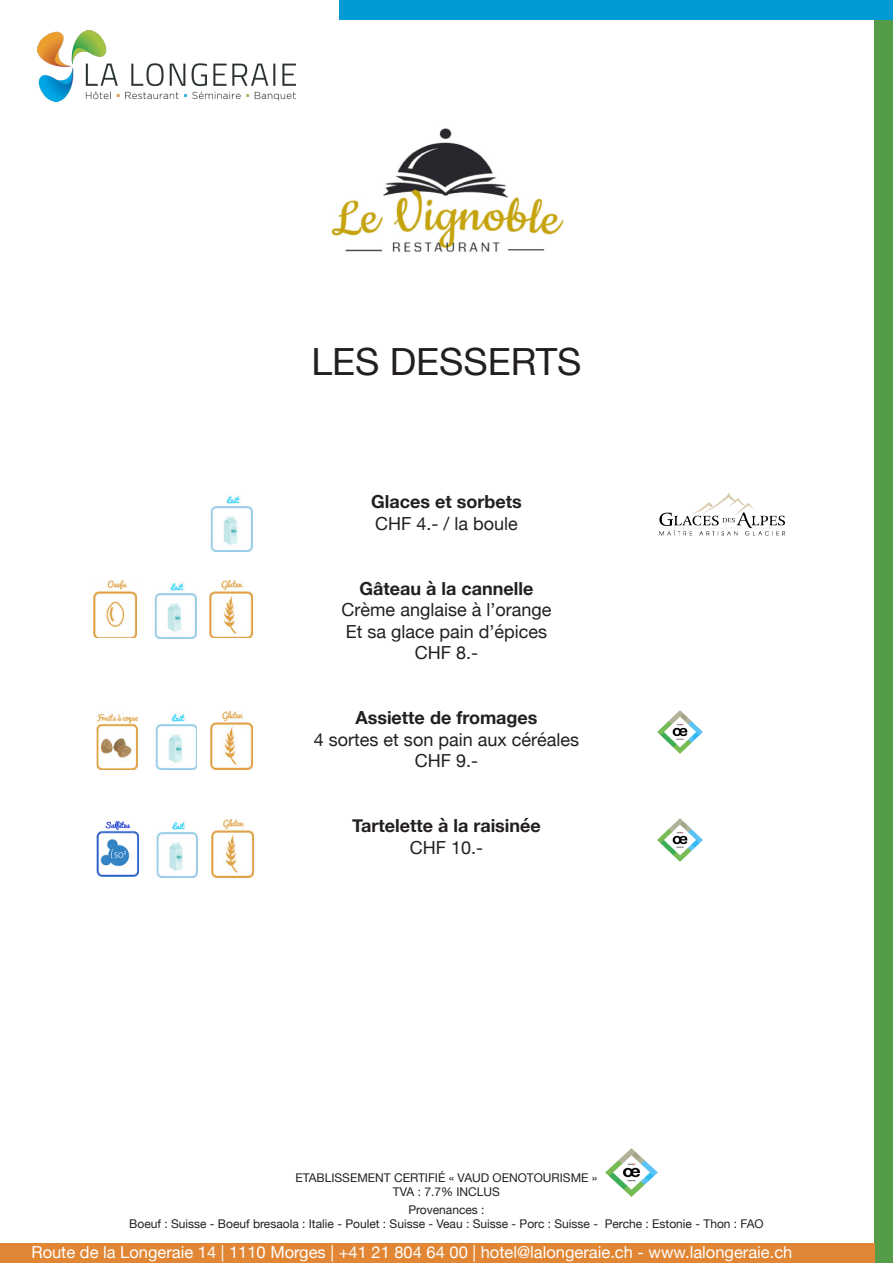
<style>
.page{position:relative;width:893px;height:1263px;background:#fff}
.page>*{position:absolute;margin:0;border:0;box-sizing:border-box;transform-origin:0 0}
.t1{font:37.5px "Helvetica Neue";color:#231f20}
.t2{font:18px "Helvetica Neue";color:#231f20}
.t3{font:700 18px "Helvetica Neue";color:#231f20}
.t4{font:16.5px "Helvetica Neue";color:#fff}
.t5{font:12px "Helvetica Neue";color:#231f20}
</style>
<div class="page">
<hr style="left:0;top:0;width:1px;height:1263px;background:#549c48">
<svg style="left:0;top:0;width:1px;height:20px"></svg>
<img style="left:38px;top:30px;width:257px;height:71px">
<div style="left:875px;top:0;width:18px;height:1263px;background:#549c48"></div>
<div style="left:339px;top:0;width:554px;height:20px;background:#009bd7"></div>
<div style="left:0;top:1244px;width:875px;height:19px;background:#e18634"></div>
<img style="left:97px;top:820px;width:41px;height:56px">
<img style="left:657px;top:710px;width:45px;height:43px">
<img style="left:657px;top:818px;width:45px;height:43px">
<img style="left:331px;top:128px;width:233px;height:124px">
<img style="left:96px;top:712px;width:41px;height:57px">
<img style="left:153px;top:712px;width:44px;height:57px">
<img style="left:154px;top:581px;width:42px;height:57px">
<img style="left:210px;top:494px;width:42px;height:57px">
<img style="left:154px;top:820px;width:44px;height:57px">
<img style="left:211px;top:711px;width:42px;height:58px">
<img style="left:210px;top:580px;width:42px;height:57px">
<img style="left:211px;top:819px;width:43px;height:58px">
<img style="left:659px;top:493px;width:126px;height:43px">
<img style="left:94px;top:580px;width:42px;height:57px">
<img style="left:606px;top:1149px;width:52px;height:48px">
<p class="t1" style="left:311px;top:334px;width:272px">LES DESSERTS</p>
<p class="t3" style="left:371px;top:487px;width:152px">Glaces et sorbets</p>
<p class="t2" style="left:375px;top:510px;width:144px">CHF 4.- / la boule</p>
<p class="t3" style="left:359px;top:574px;width:175px">Gâteau à la cannelle</p>
<p class="t2" style="left:342px;top:597px;width:211px">Crème anglaise à l’orange</p>
<p class="t2" style="left:346px;top:618px;width:203px">Et sa glace pain d’épices</p>
<p class="t2" style="left:415px;top:640px;width:65px">CHF 8.-</p>
<p class="t3" style="left:355px;top:703px;width:184px">Assiette de fromages</p>
<p class="t2" style="left:314px;top:726px;width:267px">4 sortes et son pain aux céréales</p>
<p class="t2" style="left:415px;top:748px;width:65px">CHF 9.-</p>
<p class="t3" style="left:352px;top:811px;width:190px">Tartelette à la raisinée</p>
<p class="t2" style="left:410px;top:834px;width:75px">CHF 10.-</p>
<p class="t5" style="left:296px;top:1169px;width:303px">ETABLISSEMENT CERTIFIÉ « VAUD OENOTOURISME »</p>
<p class="t5" style="left:393px;top:1183px;width:109px">TVA : 7.7% INCLUS</p>
<p class="t5" style="left:408px;top:1201px;width:78px">Provenances :</p>
<p class="t5" style="left:129px;top:1215px;width:636px">Boeuf : Suisse - Boeuf bresaola : Italie - Poulet : Suisse - Veau : Suisse - Porc : Suisse - Perche : Estonie - Thon : FAO</p>
<h3 class="t4" style="left:31px;top:1241px;width:762px">Route de la Longeraie 14 | 1110 Morges | +41 21 804 64 00 | hotel@lalongeraie.ch - www.lalongeraie.ch</h3>
</div>
